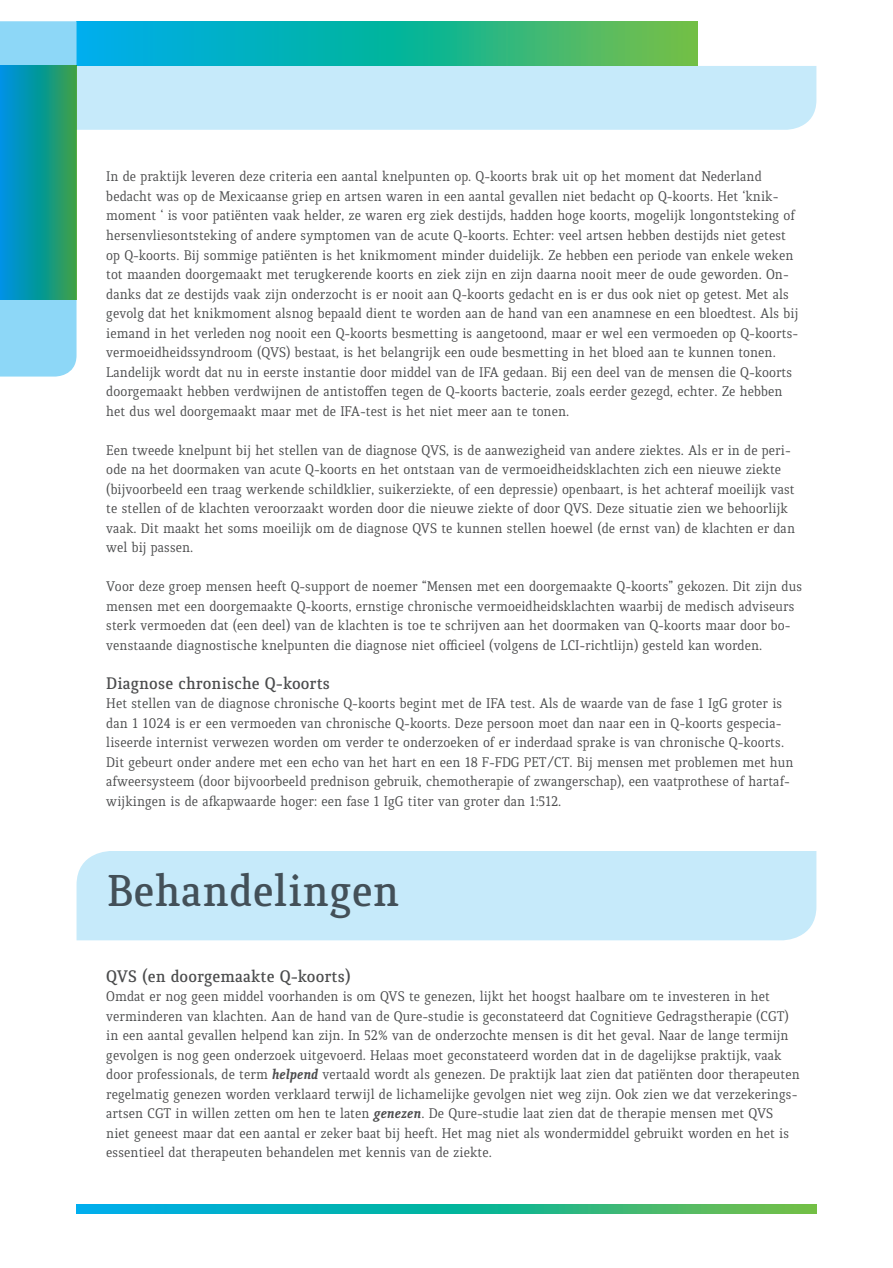
<style>
.page{position:relative;width:893px;height:1268px;background:#fff}
.page>*{position:absolute;margin:0;border:0;box-sizing:border-box;transform-origin:0 0}
.t1{font:600 48px "Quiroga Serif Pro";color:#57585a}
.t2{font:600 18px "Quiroga Serif Pro";color:#4b4c4d}
.t3{font:15px/19.5px "Quiroga Serif Pro";color:#4b4c4d}
.s1{font-weight:700;font-style:italic}
</style>
<div class="page">
<svg style="left:77px;top:21px;width:620px;height:45px;background:#1eb49b"></svg>
<div style="left:0;top:21px;width:77px;height:355px;background:#8dd7f7"></div>
<svg style="left:0;top:66px;width:76px;height:234px;background:#0e979b"></svg>
<svg style="left:77px;top:1204px;width:739px;height:9px;background:#1eb49b"></svg>
<div style="left:77px;top:66px;width:739px;height:64px;background:#c6eafa"></div>
<div style="left:77px;top:851px;width:739px;height:89px;background:#c6eafa"></div>
<p class="t3" style="left:106px;top:167px;width:694px">In de praktijk leveren deze criteria een aantal knelpunten op. Q-koorts brak uit op het moment dat Nederland bedacht was op de Mexicaanse griep en artsen waren in een aantal gevallen niet bedacht op Q-koorts. Het ‘knik&shy;moment ‘ is voor patiënten vaak helder, ze waren erg ziek destijds, hadden hoge koorts, mogelijk longontsteking of hersenvliesontsteking of andere symptomen van de acute Q-koorts. Echter: veel artsen hebben destijds niet getest op Q-koorts. Bij sommige patiënten is het knikmoment minder duidelijk. Ze hebben een periode van enkele weken tot maanden doorgemaakt met terugkerende koorts en ziek zijn en zijn daarna nooit meer de oude geworden. On&shy;danks dat ze destijds vaak zijn onderzocht is er nooit aan Q-koorts gedacht en is er dus ook niet op getest. Met als gevolg dat het knikmoment alsnog bepaald dient te worden aan de hand van een anamnese en een bloedtest. Als bij iemand in het verleden nog nooit een Q-koorts besmetting is aangetoond, maar er wel een vermoeden op Q-koorts&shy;vermoeidheidssyndroom (QVS) bestaat, is het belangrijk een oude besmetting in het bloed aan te kunnen tonen.<br>Landelijk wordt dat nu in eerste instantie door middel van de IFA gedaan. Bij een deel van de mensen die Q-koorts doorgemaakt hebben verdwijnen de antistoffen tegen de Q-koorts bacterie, zoals eerder gezegd, echter. Ze hebben het dus wel doorgemaakt maar met de IFA-test is het niet meer aan te tonen.</p>
<p class="t3" style="left:106px;top:440px;width:690px">Een tweede knelpunt bij het stellen van de diagnose QVS, is de aanwezigheid van andere ziektes. Als er in de peri&shy;ode na het doormaken van acute Q-koorts en het ontstaan van de vermoeidheidsklachten zich een nieuwe ziekte (bijvoorbeeld een traag werkende schildklier, suikerziekte, of een depressie) openbaart, is het achteraf moeilijk vast te stellen of de klachten veroorzaakt worden door die nieuwe ziekte of door QVS. Deze situatie zien we behoorlijk vaak. Dit maakt het soms moeilijk om de diagnose QVS te kunnen stellen hoewel (de ernst van) de klachten er dan wel bij passen.</p>
<p class="t3" style="left:106px;top:576px;width:697px">Voor deze groep mensen heeft Q-support de noemer “Mensen met een doorgemaakte Q-koorts” gekozen. Dit zijn dus mensen met een doorgemaakte Q-koorts, ernstige chronische vermoeidheidsklachten waarbij de medisch adviseurs sterk vermoeden dat (een deel) van de klachten is toe te schrijven aan het doormaken van Q-koorts maar door bo&shy;venstaande diagnostische knelpunten die diagnose niet officieel (volgens de LCI-richtlijn) gesteld kan worden.</p>
<p class="t2" style="left:106px;top:671px;width:225px">Diagnose chronische Q-koorts</p>
<p class="t3" style="left:106px;top:693px;width:689px">Het stellen van de diagnose chronische Q-koorts begint met de IFA test. Als de waarde van de fase 1 IgG groter is dan 1 1024 is er een vermoeden van chronische Q-koorts. Deze persoon moet dan naar een in Q-koorts gespecia&shy;liseerde internist verwezen worden om verder te onderzoeken of er inderdaad sprake is van chronische Q-koorts.<br>Dit gebeurt onder andere met een echo van het hart en een 18 F-FDG PET/CT. Bij mensen met problemen met hun afweersysteem (door bijvoorbeeld prednison gebruik, chemotherapie of zwangerschap), een vaatprothese of hartaf&shy;wijkingen is de afkapwaarde hoger: een fase 1 IgG titer van groter dan 1:512.</p>
<h1 class="t1" style="left:106px;top:861px;width:295px">Behandelingen</h1>
<p class="t2" style="left:106px;top:964px;width:246px">QVS (en doorgemaakte Q-koorts)</p>
<p class="t3" style="left:106px;top:986px;width:695px">Omdat er nog geen middel voorhanden is om QVS te genezen, lijkt het hoogst haalbare om te investeren in het verminderen van klachten. Aan de hand van de Qure-studie is geconstateerd dat Cognitieve Gedragstherapie (CGT) in een aantal gevallen helpend kan zijn. In 52% van de onderzochte mensen is dit het geval. Naar de lange termijn gevolgen is nog geen onderzoek uitgevoerd. Helaas moet geconstateerd worden dat in de dagelijkse praktijk, vaak door professionals, de term <span class="s1">helpend</span> vertaald wordt als genezen. De praktijk laat zien dat patiënten door therapeuten regelmatig genezen worden verklaard terwijl de lichamelijke gevolgen niet weg zijn. Ook zien we dat verzekerings&shy;artsen CGT in willen zetten om hen te laten <span class="s1">genezen</span>. De Qure-studie laat zien dat de therapie mensen met QVS niet geneest maar dat een aantal er zeker baat bij heeft. Het mag niet als wondermiddel gebruikt worden en het is essentieel dat therapeuten behandelen met kennis van de ziekte.</p>
</div>
